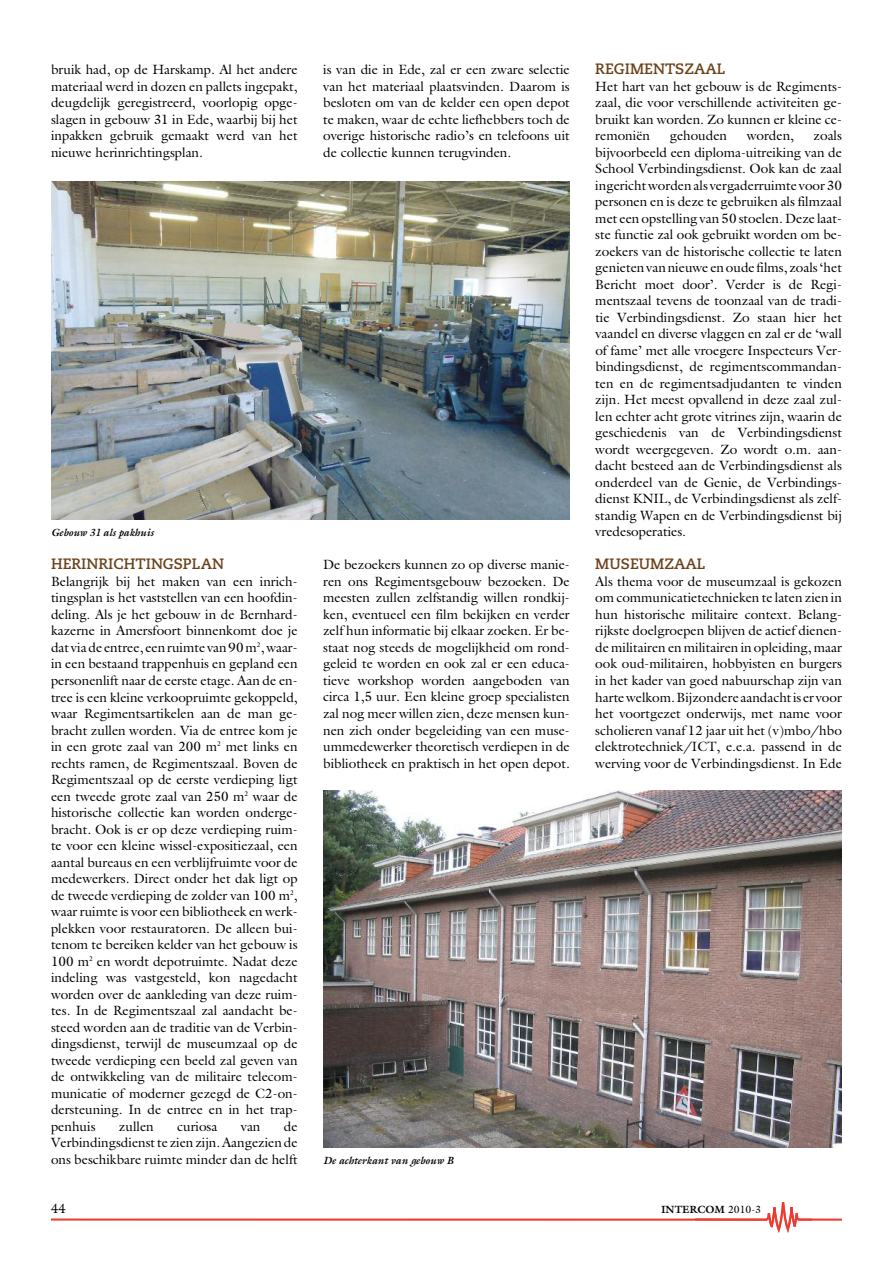
<style>
.page{position:relative;width:893px;height:1263px;background:#fff}
.page>*{position:absolute;margin:0;border:0;box-sizing:border-box;transform-origin:0 0}
.t1{font:700 15px "Caecilia";color:#6c421a}
.t2{font:13.5px/16.5px "Galliard";color:#000;text-align:justify}
.t3{font:italic 700 10.5px "Galliard";color:#000}
.t4{font:700 10.5px "Galliard";color:#000}
.s1{font-weight:400}
</style>
<div class="page">
<svg style="left:51px;top:1202px;width:791px;height:31px"></svg>
<img style="left:51px;top:181px;width:519px;height:339px">
<img style="left:323px;top:790px;width:519px;height:357px">
<p class="t2" style="left:51px;top:62px;width:248px">bruik had, op de Harskamp. Al het andere materiaal werd in dozen en pallets ingepakt, deugdelijk geregistreerd, voorlopig opge&shy;slagen in gebouw 31 in Ede, waarbij bij het inpakken gebruik gemaakt werd van het nieuwe herinrichtingsplan.</p>
<p class="t3" style="left:51px;top:527px;width:104px">Gebouw 31 als pakhuis</p>
<p class="t1" style="left:51px;top:558px;width:175px">HERINRICHTINGSPLAN</p>
<p class="t2" style="left:51px;top:573px;width:248px">Belangrijk bij het maken van een inrich&shy;tingsplan is het vaststellen van een hoofdin&shy;deling. Als je het gebouw in de Bernhard&shy;kazerne in Amersfoort binnenkomt doe je dat viade entree, eenruimte van90m<sup>2</sup>,waar&shy;in een bestaand trappenhuis en gepland een personenlift naar de eerste etage. Aan de en&shy;tree is een kleine verkoopruimte gekoppeld, waar Regimentsartikelen aan de man ge&shy;bracht zullen worden. Via de entree kom je in een grote zaal van 200 m<sup>2</sup> met links en rechts ramen, de Regimentszaal. Boven de Regimentszaal op de eerste verdieping ligt een tweede grote zaal van 250 m<sup>2</sup> waar de historische collectie kan worden onderge&shy;bracht. Ook is er op deze verdieping ruim&shy;te voor een kleine wissel-expositiezaal, een aantal bureaus en een verblijfruimte voor de medewerkers. Direct onder het dak ligt op de tweede verdieping de zolder van 100 m<sup>2</sup>, waar ruimte is voor een bibliotheek en werk&shy;plekken voor restauratoren. De alleen bui&shy;tenom te bereiken kelder van het gebouw is 100 m<sup>2</sup> en wordt depotruimte. Nadat deze indeling was vastgesteld, kon nagedacht worden over de aankleding van deze ruim&shy;tes. In de Regimentszaal zal aandacht be&shy;steed worden aan de traditie van de Verbin&shy;dingsdienst, terwijl de museumzaal op de tweede verdieping een beeld zal geven van de ontwikkeling van de militaire telecom&shy;municatie of moderner gezegd de C2-on&shy;dersteuning. In de entree en in het trap&shy;penhuis</p>
<p class="t2" style="left:51px;top:1117px;width:248px;text-indent:233px">de Verbindingsdienstte zienzijn.Aangeziende ons beschikbare ruimte minder dan de helft</p>
<p class="t2" style="left:119px;top:1117px;width:36px">zullen</p>
<p class="t2" style="left:177px;top:1117px;width:42px">curiosa</p>
<p class="t2" style="left:241px;top:1117px;width:21px">van</p>
<p class="t2" style="left:323px;top:61px;width:248px">is van die in Ede, zal er een zware selectie van het materiaal plaatsvinden. Daarom is besloten om van de kelder een open depot te maken, waar de echte liefhebbers toch de overige historische radio’s en telefoons uit de collectie kunnen terugvinden.</p>
<p class="t2" style="left:323px;top:556px;width:248px">De bezoekers kunnen zo op diverse manie&shy;ren ons Regimentsgebouw bezoeken. De meesten zullen zelfstandig willen rondkij&shy;ken, eventueel een film bekijken en verder zelf hun informatie bij elkaar zoeken. Er be&shy;staat nog steeds de mogelijkheid om rond&shy;geleid te worden en ook zal er een educa&shy;tieve workshop worden aangeboden van circa 1,5 uur. Een kleine groep specialisten zal nog meer willen zien, deze mensen kun&shy;nen zich onder begeleiding van een muse&shy;ummedewerker theoretisch verdiepen in de bibliotheek en praktisch in het open depot.</p>
<p class="t1" style="left:595px;top:63px;width:132px">REGIMENTSZAAL</p>
<p class="t2" style="left:595px;top:78px;width:248px">Het hart van het gebouw is de Regiments&shy;zaal, die voor verschillende activiteiten ge&shy;bruikt kan worden. Zo kunnen er kleine ce&shy;remoniën</p>
<p class="t2" style="left:595px;top:128px;width:248px;text-indent:218px">zoals bijvoorbeeld een diploma-uitreiking van de School Verbindingsdienst. Ook kan de zaal ingerichtwordenals vergaderruimte voor30 personen en is deze te gebruiken als filmzaal met een opstelling van 50 stoelen. Deze laat&shy;ste functie zal ook gebruikt worden om be&shy;zoekers van de historische collectie te laten genietenvannieuwe enoude films, zoals‘het Bericht moet door’. Verder is de Regi&shy;mentszaal tevens de toonzaal van de tradi&shy;tie Verbindingsdienst. Zo staan hier het vaandel en diverse vlaggen en zal er de ‘wall of fame’ met alle vroegere Inspecteurs Ver&shy;bindingsdienst, de regimentscommandan&shy;ten en de regimentsadjudanten te vinden zijn. Het meest opvallend in deze zaal zul&shy;len echter acht grote vitrines zijn, waarin de geschiedenis van de Verbindingsdienst wordt weergegeven. Zo wordt o.m. aan&shy;dacht besteed aan de Verbindingsdienst als onderdeel van de Genie, de Verbindings&shy;dienst KNIL, de Verbindingsdienst als zelf&shy;standig Wapen en de Verbindingsdienst bij vredesoperaties.</p>
<p class="t1" style="left:595px;top:558px;width:112px">MUSEUMZAAL</p>
<p class="t2" style="left:595px;top:573px;width:248px">Als thema voor de museumzaal is gekozen om communicatietechnieken te laten zien in hun historische militaire context. Belang&shy;rijkste doelgroepen blijven de actief dienen&shy;de militairen en militairen in opleiding, maar ook oud-militairen, hobbyisten en burgers in het kader van goed nabuurschap zijn van hartewelkom.Bijzondere aandachtis er voor het voortgezet onderwijs, met name voor scholieren vanaf 12 jaar uit het (v)mbo/hbo elektrotechniek/ICT, e.e.a. passend in de werving voor de Verbindingsdienst. In Ede</p>
<p class="t2" style="left:670px;top:128px;width:59px">gehouden</p>
<p class="t2" style="left:747px;top:128px;width:49px">worden,</p>
<p class="t3" style="left:323px;top:1154px;width:132px">De achterkant van gebouw B</p>
<p class="t2" style="left:51px;top:1200px;width:17px">44</p>
<p class="t4" style="left:661px;top:1203px;width:102px">INTERCOM <span class="s1">2010-3</span></p>
</div>
